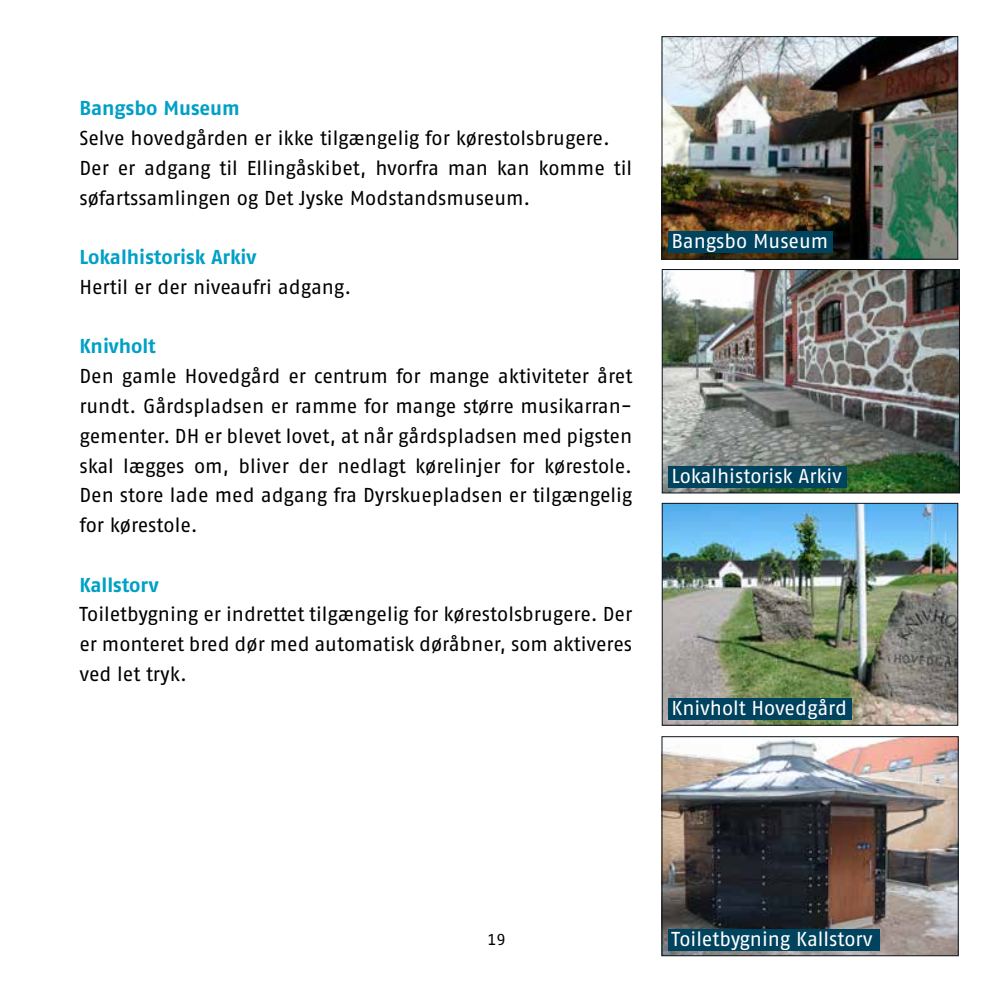
<style>
.page{position:relative;width:993px;height:993px;background:#fff}
.page>*{position:absolute;margin:0;border:0;box-sizing:border-box;transform-origin:0 0}
.t1{font:20.12px/29.8px "Fago No";letter-spacing:-.005em;color:#000;text-align:justify}
.t2{font:20.12px "Fago No";letter-spacing:-.005em;color:#fff}
.t3{font:700 20.12px "Fago No";color:#00a0c6}
.t4{font:15.75px "Fago No Regular Tf";color:#000}
</style>
<div class="page">
<img style="left:663px;top:738px;width:293px;height:215px">
<div style="left:661px;top:736px;width:297px;height:219px;border:1px solid #0b131d"></div>
<img style="left:663px;top:271px;width:294px;height:220px">
<div style="left:661px;top:269px;width:298px;height:224px;border:1px solid #0b131d"></div>
<img style="left:663px;top:505px;width:292px;height:218px">
<div style="left:661px;top:503px;width:296px;height:222px;border:1px solid #0b131d"></div>
<img style="left:663px;top:38px;width:292px;height:219px">
<div style="left:661px;top:36px;width:296px;height:223px;border:1px solid #0b131d"></div>
<div style="left:667px;top:928px;width:212px;height:21px;background:#00435f"></div>
<div style="left:667px;top:698px;width:184px;height:21px;background:#00435f"></div>
<div style="left:667px;top:466px;width:179px;height:21px;background:#00435f"></div>
<div style="left:667px;top:231px;width:164px;height:21px;background:#00435f"></div>
<p class="t3" style="left:79px;top:96px;width:162px">Bangsbo Museum</p>
<p class="t1" style="left:79px;top:123px;width:554px;text-align:left">Selve hovedgården er ikke tilgængelig for kørestolsbrugere.<br>Der er adgang til Ellingåskibet, hvorfra man kan komme til søfartssamlingen og Det Jyske Modstandsmuseum.</p>
<p class="t3" style="left:79px;top:245px;width:178px">Lokalhistorisk Arkiv</p>
<p class="t1" style="left:79px;top:272px;width:273px">Hertil er der niveaufri adgang.</p>
<p class="t3" style="left:79px;top:334px;width:78px">Knivholt</p>
<p class="t1" style="left:79px;top:361px;width:554px">Den gamle Hovedgård er centrum for mange aktiviteter året rundt. Gårdspladsen er ramme for mange større musikarran&shy;gementer. DH er blevet lovet, at når gårdspladsen med pigsten skal lægges om, bliver der nedlagt kørelinjer for kørestole.<br>Den store lade med adgang fra Dyrskuepladsen er tilgængelig for kørestole.</p>
<p class="t3" style="left:79px;top:572px;width:81px">Kallstorv</p>
<p class="t1" style="left:79px;top:599px;width:554px">Toiletbygning er indrettet tilgængelig for kørestolsbrugere. Der er monteret bred dør med automatisk døråbner, som aktiveres ved let tryk.</p>
<p class="t2" style="left:671px;top:230px;width:158px">Bangsbo Museum</p>
<p class="t2" style="left:671px;top:464px;width:172px">Lokalhistorisk Arkiv</p>
<p class="t2" style="left:671px;top:696px;width:177px">Knivholt Hovedgård</p>
<p class="t4" style="left:487px;top:930px;width:20px">19</p>
<p class="t2" style="left:671px;top:927px;width:203px">Toiletbygning Kallstorv</p>
</div>
